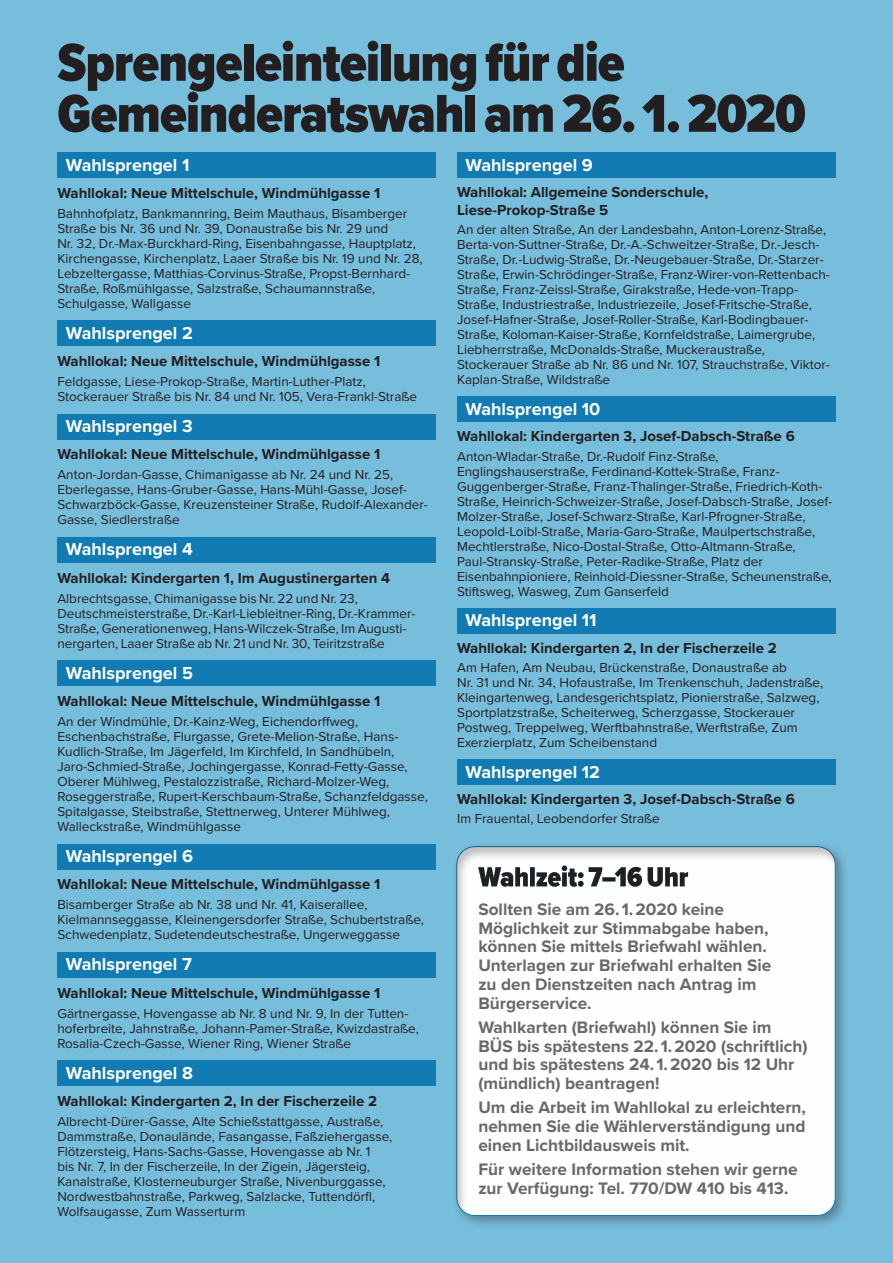
<style>
.page{position:relative;width:893px;height:1263px;background:#77bddc}
.page>*{position:absolute;margin:0;border:0;box-sizing:border-box;transform-origin:0 0}
.t1{font:900 55.2px/51px "Proxima Nova Cond";letter-spacing:-.015em;color:#231f20}
.t2{font:700 18px "Proxima Nova";color:#fdfefe}
.t3{font:700 17.25px/18.8px "Proxima Nova";color:#69696c}
.t4{font:700 15px/18px "Proxima Nova";color:#231f20}
.t5{font:13.5px/15px "Proxima Nova";color:#231f20}
</style>
<div class="page">
<div style="left:452px;top:841px;width:397px;height:388px;background:#231f20;opacity:.38"></div>
<div style="left:456px;top:845px;width:381px;height:372px;background:#231f20;opacity:.28"></div>
<div style="left:57px;top:152px;width:379px;height:26px;background:#127bb4"></div>
<div style="left:57px;top:320px;width:379px;height:26px;background:#127bb4"></div>
<div style="left:57px;top:414px;width:379px;height:25px;background:#127bb4"></div>
<div style="left:57px;top:537px;width:379px;height:26px;background:#127bb4"></div>
<div style="left:57px;top:660px;width:379px;height:26px;background:#127bb4"></div>
<div style="left:57px;top:844px;width:379px;height:25px;background:#127bb4"></div>
<div style="left:57px;top:952px;width:379px;height:26px;background:#127bb4"></div>
<div style="left:57px;top:1060px;width:379px;height:26px;background:#127bb4"></div>
<div style="left:457px;top:152px;width:379px;height:26px;background:#127bb4"></div>
<div style="left:457px;top:396px;width:379px;height:26px;background:#127bb4"></div>
<div style="left:457px;top:608px;width:379px;height:25px;background:#127bb4"></div>
<div style="left:457px;top:759px;width:379px;height:26px;background:#127bb4"></div>
<h1 class="t1" style="left:57px;top:36px;width:750px">Sprengeleinteilung für die<br>Gemeinderatswahl am 26. 1. 2020</h1>
<h2 class="t2" style="left:66px;top:151px;width:125px">Wahlsprengel 1</h2>
<p class="t4" style="left:57px;top:183px;width:324px">Wahllokal: Neue Mittelschule, Windmühlgasse 1</p>
<p class="t5" style="left:57px;top:205px;width:367px">Bahnhofplatz, Bankmannring, Beim Mauthaus, Bisamberger Straße bis Nr. 36 und Nr. 39, Donaustraße bis Nr. 29 und<br>Nr. 32, Dr.-Max-Burckhard-Ring, Eisenbahngasse, Hauptplatz, Kirchengasse, Kirchenplatz, Laaer Straße bis Nr. 19 und Nr. 28, Lebzeltergasse, Matthias-Corvinus-Straße, Propst-Bernhard-Straße, Roßmühlgasse, Salzstraße, Schaumannstraße, Schulgasse, Wallgasse</p>
<h2 class="t2" style="left:66px;top:319px;width:128px">Wahlsprengel 2</h2>
<p class="t4" style="left:57px;top:352px;width:324px">Wahllokal: Neue Mittelschule, Windmühlgasse 1</p>
<p class="t5" style="left:57px;top:373px;width:361px">Feldgasse, Liese-Prokop-Straße, Martin-Luther-Platz,<br>Stockerauer Straße bis Nr. 84 und Nr. 105, Vera-Frankl-Straße</p>
<h2 class="t2" style="left:66px;top:413px;width:128px">Wahlsprengel 3</h2>
<p class="t4" style="left:57px;top:445px;width:324px">Wahllokal: Neue Mittelschule, Windmühlgasse 1</p>
<p class="t5" style="left:57px;top:467px;width:372px">Anton-Jordan-Gasse, Chimanigasse ab Nr. 24 und Nr. 25, Eberlegasse, Hans-Gruber-Gasse, Hans-Mühl-Gasse, Josef-Schwarzböck-Gasse, Kreuzensteiner Straße, Rudolf-Alexander-Gasse, Siedlerstraße</p>
<h2 class="t2" style="left:66px;top:536px;width:128px">Wahlsprengel 4</h2>
<p class="t4" style="left:57px;top:568px;width:334px">Wahllokal: Kindergarten 1, Im Augustinergarten 4</p>
<p class="t5" style="left:57px;top:590px;width:360px">Albrechtsgasse, Chimanigasse bis Nr. 22 und Nr. 23, Deutschmeisterstraße, Dr.-Karl-Liebleitner-Ring, Dr.-Krammer-Straße, Generationenweg, Hans-Wilczek-Straße, Im Augusti&shy;nergarten, Laaer Straße ab Nr. 21 und Nr. 30, Teiritzstraße</p>
<h2 class="t2" style="left:66px;top:659px;width:129px">Wahlsprengel 5</h2>
<p class="t4" style="left:57px;top:692px;width:324px">Wahllokal: Neue Mittelschule, Windmühlgasse 1</p>
<p class="t5" style="left:57px;top:713px;width:372px">An der Windmühle, Dr.-Kainz-Weg, Eichendorffweg, Eschenbachstraße, Flurgasse, Grete-Melion-Straße, Hans-Kudlich-Straße, Im Jägerfeld, Im Kirchfeld, In Sandhübeln, Jaro-Schmied-Straße, Jochingergasse, Konrad-Fetty-Gasse, Oberer Mühlweg, Pestalozzistraße, Richard-Molzer-Weg, Roseggerstraße, Rupert-Kerschbaum-Straße, Schanzfeldgasse, Spitalgasse, Steibstraße, Stettnerweg, Unterer Mühlweg, Walleckstraße, Windmühlgasse</p>
<h2 class="t2" style="left:66px;top:843px;width:129px">Wahlsprengel 6</h2>
<p class="t4" style="left:57px;top:875px;width:324px">Wahllokal: Neue Mittelschule, Windmühlgasse 1</p>
<p class="t5" style="left:57px;top:897px;width:368px">Bisamberger Straße ab Nr. 38 und Nr. 41, Kaiserallee,<br>Kielmannseggasse, Kleinengersdorfer Straße, Schubertstraße,<br>Schwedenplatz, Sudetendeutschestraße, Ungerweggasse</p>
<h2 class="t2" style="left:66px;top:951px;width:127px">Wahlsprengel 7</h2>
<p class="t4" style="left:57px;top:983px;width:324px">Wahllokal: Neue Mittelschule, Windmühlgasse 1</p>
<p class="t5" style="left:57px;top:1005px;width:363px">Gärtnergasse, Hovengasse ab Nr. 8 und Nr. 9, In der Tutten&shy;hoferbreite, Jahnstraße, Johann-Pamer-Straße, Kwizdastraße,<br>Rosalia-Czech-Gasse, Wiener Ring, Wiener Straße</p>
<h2 class="t2" style="left:66px;top:1059px;width:129px">Wahlsprengel 8</h2>
<p class="t4" style="left:57px;top:1091px;width:321px">Wahllokal: Kindergarten 2, In der Fischerzeile 2</p>
<p class="t5" style="left:57px;top:1113px;width:336px">Albrecht-Dürer-Gasse, Alte Schießstattgasse, Austraße, Dammstraße, Donaulände, Fasangasse, Faßziehergasse, Flötzersteig, Hans-Sachs-Gasse, Hovengasse ab Nr. 1<br>bis Nr. 7, In der Fischerzeile, In der Zigein, Jägersteig, Kanalstraße, Klosterneuburger Straße, Nivenburggasse, Nordwestbahnstraße, Parkweg, Salzlacke, Tuttendörfl, Wolfsaugasse, Zum Wasserturm</p>
<h2 class="t2" style="left:466px;top:151px;width:129px">Wahlsprengel 9</h2>
<p class="t4" style="left:457px;top:183px;width:253px">Wahllokal: Allgemeine Sonderschule,<br>Liese-Prokop-Straße 5</p>
<p class="t5" style="left:457px;top:222px;width:374px">An der alten Straße, An der Landesbahn, Anton-Lorenz-Straße, Berta-von-Suttner-Straße, Dr.-A.-Schweitzer-Straße, Dr.-Jesch-Straße, Dr.-Ludwig-Straße, Dr.-Neugebauer-Straße, Dr.-Starzer-Straße, Erwin-Schrödinger-Straße, Franz-Wirer-von-Rettenbach-Straße, Franz-Zeissl-Straße, Girakstraße, Hede-von-Trapp-Straße, Industriestraße, Industriezeile, Josef-Fritsche-Straße, Josef-Hafner-Straße, Josef-Roller-Straße, Karl-Bodingbauer-Straße, Koloman-Kaiser-Straße, Kornfeldstraße, Laimergrube, Liebherrstraße, McDonalds-Straße, Muckeraustraße, Stockerauer Straße ab Nr. 86 und Nr. 107, Strauchstraße, Viktor-Kaplan-Straße, Wildstraße</p>
<h2 class="t2" style="left:466px;top:395px;width:136px">Wahlsprengel 10</h2>
<p class="t4" style="left:457px;top:427px;width:339px">Wahllokal: Kindergarten 3, Josef-Dabsch-Straße 6</p>
<p class="t5" style="left:457px;top:448px;width:377px">Anton-Wladar-Straße, Dr.-Rudolf Finz-Straße, Englingshauserstraße, Ferdinand-Kottek-Straße, Franz-Guggenberger-Straße, Franz-Thalinger-Straße, Friedrich-Koth-Straße, Heinrich-Schweizer-Straße, Josef-Dabsch-Straße, Josef-Molzer-Straße, Josef-Schwarz-Straße, Karl-Pfrogner-Straße, Leopold-Loibl-Straße, Maria-Garo-Straße, Maulpertschstraße, Mechtlerstraße, Nico-Dostal-Straße, Otto-Altmann-Straße, Paul-Stransky-Straße, Peter-Radike-Straße, Platz der Eisenbahnpioniere, Reinhold-Diessner-Straße, Scheunenstraße, Stiftsweg, Wasweg, Zum Ganserfeld</p>
<h2 class="t2" style="left:466px;top:607px;width:132px">Wahlsprengel 11</h2>
<p class="t4" style="left:457px;top:638px;width:321px">Wahllokal: Kindergarten 2, In der Fischerzeile 2</p>
<p class="t5" style="left:457px;top:659px;width:368px">Am Hafen, Am Neubau, Brückenstraße, Donaustraße ab<br>Nr. 31 und Nr. 34, Hofaustraße, Im Trenkenschuh, Jadenstraße, Kleingartenweg, Landesgerichtsplatz, Pionierstraße, Salzweg, Sportplatzstraße, Scheiterweg, Scherzgasse, Stockerauer Postweg, Treppelweg, Werftbahnstraße, Werftstraße, Zum Exerzierplatz, Zum Scheibenstand</p>
<h2 class="t2" style="left:466px;top:758px;width:136px">Wahlsprengel 12</h2>
<p class="t4" style="left:457px;top:790px;width:339px">Wahllokal: Kindergarten 3, Josef-Dabsch-Straße 6</p>
<p class="t5" style="left:457px;top:811px;width:204px">Im Frauental, Leobendorfer Straße</p>
<p class="t3" style="left:478px;top:899px;width:294px">Sollten Sie am 26. 1. 2020 keine<br>Möglichkeit zur Stimmabgabe haben, können Sie mittels Briefwahl wählen.<br>Unterlagen zur Briefwahl erhalten Sie zu den Dienstzeiten nach Antrag im<br>Bürgerservice.</p>
<p class="t3" style="left:478px;top:1017px;width:331px">Wahlkarten (Briefwahl) können Sie im BÜS bis spätestens 22. 1. 2020 (schriftlich) und bis spätestens 24. 1. 2020 bis 12 Uhr (mündlich) beantragen!</p>
<p class="t3" style="left:478px;top:1098px;width:329px;text-align:justify">Um die Arbeit im Wahllokal zu erleichtern, nehmen Sie die Wählerverständigung und einen Lichtbildausweis mit.</p>
<p class="t3" style="left:478px;top:1159px;width:321px">Für weitere Information stehen wir gerne zur Verfügung: Tel. 770/DW 410 bis 413.</p>
</div>
